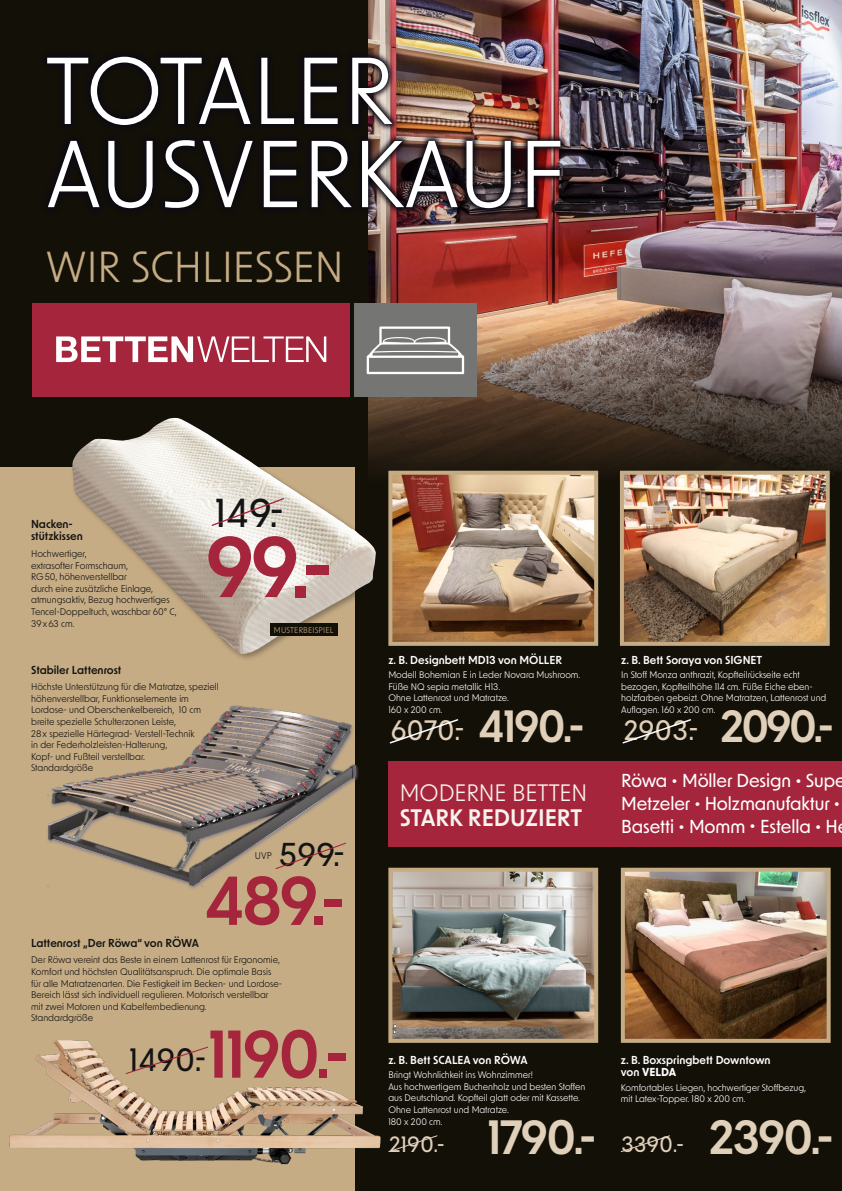
<style>
.page{position:relative;width:842px;height:1191px;background:#131008}
.page>*{position:absolute;margin:0;border:0;box-sizing:border-box;transform-origin:0 0}
.t1{font:90.6px/83.1px "New Order";color:#fff}
.t2{font:600 82.2px "New Order";color:#a5263c}
.t3{font:600 65.7px "New Order";color:#a5263c}
.t4{font:600 64.2px "New Order";color:#a5263c}
.t5{font:600 43px "New Order";letter-spacing:-.055em;color:#e1d0b9}
.t6{font:41.5px "New Order";color:#c6ac84}
.t7{font:500 38.5px "New Order";color:#141414}
.t8{font:500 31.6px "New Order";color:#141414}
.t9{font:500 30.8px "New Order";color:#141414}
.t10{font:500 26.8px "New Order";letter-spacing:.02em;color:#e1d0b9}
.t11{font:600 22.7px "New Order";letter-spacing:-.005em;color:#f8f3ed}
.t12{font:22.7px "New Order";letter-spacing:-.005em;color:#f8f3ed}
.t13{font:500 21.2px "New Order";letter-spacing:.02em;color:#e1d0b9}
.t14{font:500 17.9px/22.8px "New Order";letter-spacing:-.005em;color:#fff}
.t15{font:600 11px/12.7px "New Order";color:#fff}
.t16{font:600 11px/12.7px "New Order";color:#141414}
.t17{font:9.3px "New Order";color:#141414}
.t18{font:9.2px/11.6px "New Order";color:#141414}
.t19{font:9.1px/11.6px "New Order";color:#fff}
.t20{font:8px "New Order";letter-spacing:.02em;color:#c6ac84}
.s1{font-weight:700}
.s2{font-weight:600;font-size:45.8px}
</style>
<div class="page">
<div style="left:0;top:468px;width:354px;height:723px;background:#c6ac84"></div>
<div style="left:70px;top:415px;width:314px;height:247px;background:#141414;opacity:.35"></div>
<img style="left:71px;top:418px;width:305px;height:236px">
<img style="left:368px;top:0;width:474px;height:506px">
<img style="left:625px;top:476px;width:200px;height:165px">
<div style="left:620px;top:471px;width:210px;height:175px;border:4px solid #c6ac84"></div>
<img style="left:393px;top:476px;width:200px;height:165px">
<div style="left:388px;top:471px;width:210px;height:175px;border:4px solid #c6ac84"></div>
<img style="left:626px;top:872px;width:200px;height:165px">
<div style="left:621px;top:867px;width:210px;height:175px;border:4px solid #c6ac84"></div>
<img style="left:393px;top:872px;width:200px;height:165px">
<div style="left:388px;top:867px;width:210px;height:175px;border:4px solid #c6ac84"></div>
<svg style="left:388px;top:718px;width:71px;height:26px;background:#201d16"></svg>
<svg style="left:621px;top:718px;width:71px;height:26px;background:#201d16"></svg>
<img style="left:39px;top:49px;width:529px;height:167px">
<div style="left:388px;top:762px;width:454px;height:85px;background:#a5263c"></div>
<div style="left:270px;top:623px;width:67px;height:12px;background:#131008"></div>
<img style="left:9px;top:1016px;width:386px;height:152px">
<svg style="left:125px;top:1045px;width:82px;height:29px"></svg>
<svg style="left:211px;top:497px;width:74px;height:30px;background:#e6ddd6"></svg>
<div style="left:207px;top:1026px;width:141px;height:55px;background:#c6ac84"></div>
<img style="left:47px;top:699px;width:315px;height:191px">
<svg style="left:275px;top:842px;width:72px;height:28px"></svg>
<div style="left:204px;top:873px;width:140px;height:55px;background:#c6ac84"></div>
<svg style="left:620px;top:1134px;width:50px;height:18px"></svg>
<svg style="left:388px;top:1134px;width:50px;height:18px"></svg>
<div style="left:355px;top:304px;width:122px;height:93px;background:#757574"></div>
<div style="left:32px;top:304px;width:318px;height:93px;background:#a5263c"></div>
<svg style="left:56px;top:336px;width:270px;height:26px"></svg>
<svg style="left:367px;top:326px;width:97px;height:48px"></svg>
<h1 class="t1" style="left:46px;top:45px;width:520px">TOTALER<br>AUSVERKAUF</h1>
<h3 class="t6" style="left:46px;top:240px;width:299px">WIR SCHLIESSEN</h3>
<p class="t16" style="left:31px;top:517px;width:53px">Nacken&shy;stützkissen</p>
<p class="t18" style="left:31px;top:547px;width:147px">Hochwertiger,<br>extrasofter Formschaum,<br>RG50, höhenverstellbar<br>durch eine zusätzliche Einlage, atmungsaktiv, Bezug hochwertiges<br>Tencel-Doppeltuch, waschbar 60° C,<br>39x63 cm.</p>
<h3 class="t7" style="left:215px;top:488px;width:71px">149.-</h3>
<h2 class="t2" style="left:206px;top:513px;width:129px">99.-</h2>
<p class="t20" style="left:274px;top:624px;width:61px">MUSTERBEISPIEL</p>
<p class="t16" style="left:31px;top:662px;width:92px">Stabiler Lattenrost</p>
<p class="t18" style="left:31px;top:680px;width:189px">Höchste Unterstützung für die Matratze, speziell höhenverstellbar, Funktionselemente im Lordose- und Oberschenkelbereich, 10 cm breite spezielle Schulterzonen Leiste,<br>28x spezielle Härtegrad- Verstell-Technik<br>in der Federholzleisten-Halterung,<br>Kopf- und Fußteil verstellbar.<br>Standardgröße</p>
<p class="t17" style="left:255px;top:849px;width:18px">UVP</p>
<h3 class="t8" style="left:279px;top:834px;width:67px">599.-</h3>
<h3 class="t3" style="left:205px;top:858px;width:142px">489.-</h3>
<p class="t16" style="left:31px;top:936px;width:169px">Lattenrost „Der Röwa“ von RÖWA</p>
<p class="t18" style="left:31px;top:953px;width:253px">Der Röwa vereint das Beste in einem Lattenrost für Ergonomie, Komfort und höchsten Qualitätsanspruch. Die optimale Basis für alle Matratzenarten. Die Festigkeit im Becken- und Lordose-Bereich lässt sich individuell regulieren. Motorisch verstellbar mit zwei Motoren und Kabelfernbedienung.<br>Standardgröße</p>
<h3 class="t4" style="left:208px;top:1012px;width:143px">1190.-</h3>
<h3 class="t9" style="left:129px;top:1040px;width:79px">1490.-</h3>
<p class="t15" style="left:388px;top:653px;width:175px">z. B. Designbett MD13 von MÖLLER</p>
<p class="t19" style="left:388px;top:668px;width:193px">Modell Bohemian E in Leder Novara Mushroom.<br>Füße NQ sepia metallic H13.<br>Ohne Lattenrost und Matratze.<br>160 x 200 cm.</p>
<h3 class="t10" style="left:391px;top:712px;width:75px">6070.-</h3>
<h3 class="t5" style="left:720px;top:698px;width:116px">2090.-</h3>
<p class="t15" style="left:621px;top:653px;width:142px">z. B. Bett Soraya von SIGNET</p>
<p class="t19" style="left:621px;top:668px;width:207px">In Stoff Monza anthrazit, Kopfteilrückseite echt bezogen, Kopfteilhöhe 114 cm. Füße Eiche eben&shy;holzfarben gebeizt. Ohne Matratzen, Lattenrost und Auflagen. 160 x 200 cm.</p>
<h3 class="t10" style="left:624px;top:712px;width:76px">2903.-</h3>
<h3 class="t5" style="left:479px;top:698px;width:107px">4190.-</h3>
<h3 class="t12" style="left:400px;top:778px;width:189px">MODERNE BETTEN</h3>
<h3 class="t11" style="left:400px;top:802px;width:184px">STARK REDUZIERT</h3>
<h3 class="t14" style="left:621px;top:768px;width:226px">Röwa • Möller Design • Supe<br>Metzeler • Holzmanufaktur •<br>Basetti • Momm • Estella • H</h3>
<p class="t15" style="left:388px;top:1052px;width:141px">z. B. Bett SCALEA von RÖWA</p>
<p class="t19" style="left:388px;top:1068px;width:198px">Bringt Wohnlichkeit ins Wohnzimmer!<br>Aus hochwertigem Buchenholz und besten Stoffen aus Deutschland. Kopfteil glatt oder mit Kassette.<br>Ohne Lattenrost und Matratze.<br>180 x 200 cm.</p>
<p class="t15" style="left:621px;top:1052px;width:151px">z. B. Boxspringbett Downtown von <span class="s1">VELDA</span></p>
<p class="t19" style="left:621px;top:1081px;width:187px">Komfortables Liegen, hochwertiger Stoffbezug, mit Latex-Topper. 180 x 200 cm.</p>
<h3 class="t13" style="left:389px;top:1131px;width:447px">2190.- <span class="s2">1790.-</span> 3390.- <span class="s2">2390.-</span></h3>
</div>
